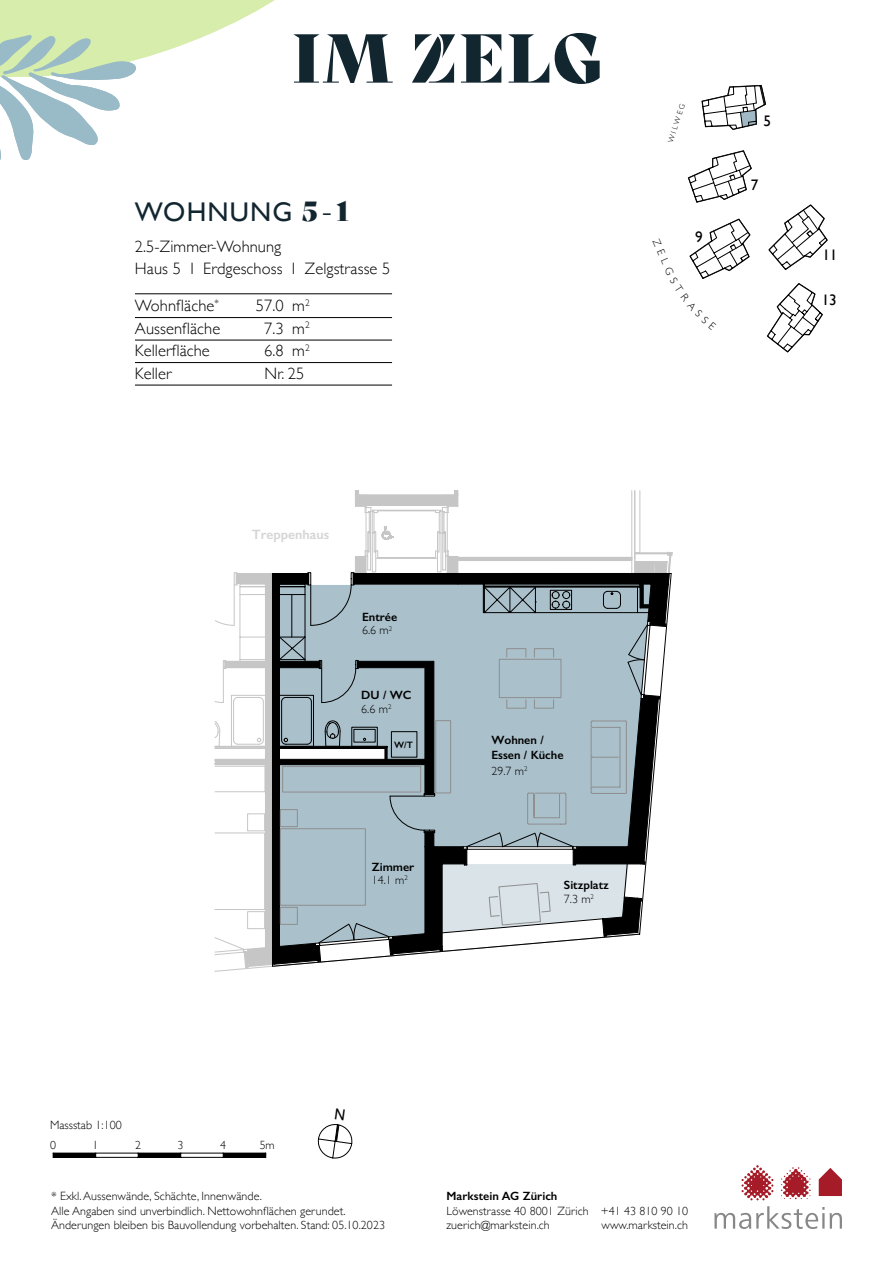
<style>
.page{position:relative;width:893px;height:1263px;background:#fff}
.page>*{position:absolute;margin:0;border:0;box-sizing:border-box;transform-origin:0 0}
.t1{font:27px "Gill Sans";letter-spacing:.045em;color:#122630}
.t2{font:300 16.5px/22.5px "Gill Sans";letter-spacing:.005em;color:#000}
.t3{font:15.15px "Gill Sans";color:#000}
.t4{font:600 13.5px "Gill Sans";color:#ababab}
.t5{font:300 12px/14.4px "Gill Sans";letter-spacing:.005em;color:#000}
.t6{font:600 12px/13.4px "Gill Sans";color:#000}
.t7{font:300 11.85px "Gill Sans";color:#000}
.t8{font:300 9.6px "Gill Sans";color:#000}
.t9{font:600 9.3px "Gill Sans";color:#000}
.t10{font:300 7.65px "Gill Sans";color:#000}
.s1{font-family:"Bely Display"}
.s2{font-weight:300}
</style>
<div class="page">
<svg style="left:701px;top:85px;width:65px;height:45px"></svg>
<svg style="left:688px;top:150px;width:64px;height:53px"></svg>
<svg style="left:768px;top:204px;width:60px;height:66px"></svg>
<svg style="left:767px;top:283px;width:56px;height:69px"></svg>
<svg style="left:215px;top:490px;width:458px;height:482px"></svg>
<svg style="left:714px;top:1206px;width:128px;height:23px"></svg>
<svg style="left:819px;top:1168px;width:23px;height:28px"></svg>
<svg style="left:781px;top:1167px;width:30px;height:32px"></svg>
<svg style="left:741px;top:1165px;width:32px;height:35px"></svg>
<hr style="left:53px;top:1153px;width:43px;height:4px;background:#000">
<hr style="left:138px;top:1153px;width:43px;height:4px;background:#000">
<hr style="left:223px;top:1153px;width:43px;height:4px;background:#000">
<hr style="left:53px;top:1157px;width:213px;height:1px;background:#000">
<hr style="left:53px;top:1153px;width:213px;height:1px;background:#000">
<svg style="left:293px;top:34px;width:100px;height:49px"></svg>
<svg style="left:555px;top:33px;width:45px;height:51px"></svg>
<svg style="left:508px;top:34px;width:41px;height:49px"></svg>
<svg style="left:412px;top:34px;width:89px;height:49px"></svg>
<hr style="left:135px;top:294px;width:257px;height:1px;background:#000">
<hr style="left:135px;top:317px;width:257px;height:1px;background:#000">
<hr style="left:135px;top:340px;width:257px;height:1px;background:#000">
<hr style="left:135px;top:362px;width:257px;height:1px;background:#000">
<hr style="left:135px;top:385px;width:257px;height:1px;background:#000">
<svg style="left:0;top:0;width:275px;height:160px"></svg>
<svg style="left:689px;top:218px;width:62px;height:61px"></svg>
<svg style="left:317px;top:1124px;width:36px;height:35px"></svg>
<h1 class="t1" style="left:135px;top:196px;width:215px">WOHNUNG <span class="s1">5-1</span></h1>
<h2 class="t2" style="left:135px;top:234px;width:257px">2.5-Zimmer-Wohnung<br>Haus 5 Ӏ Erdgeschoss Ӏ Zelgstrasse 5</h2>
<h2 class="t2" style="left:135px;top:294px;width:86px">Wohnfläche<sup>*</sup></h2>
<h2 class="t2" style="left:256px;top:294px;width:56px">57.0 m<sup>2</sup></h2>
<h2 class="t2" style="left:135px;top:316px;width:87px">Aussenfläche</h2>
<h2 class="t2" style="left:264px;top:316px;width:47px">7.3 m<sup>2</sup></h2>
<h2 class="t2" style="left:135px;top:339px;width:76px">Kellerfläche</h2>
<h2 class="t2" style="left:264px;top:339px;width:47px">6.8 m<sup>2</sup></h2>
<h2 class="t2" style="left:135px;top:361px;width:38px">Keller</h2>
<h2 class="t2" style="left:265px;top:361px;width:41px">Nr. 25</h2>
<p class="t4" style="left:252px;top:527px;width:79px">Treppenhaus</p>
<p class="t6" style="left:362px;top:610px;width:37px">Entrée<br><span class="s2">6.6 m</span><sup>2</sup></p>
<p class="t6" style="left:361px;top:688px;width:52px">DU / WC<br><span class="s2">6.6 m</span><sup>2</sup></p>
<p class="t9" style="left:394px;top:739px;width:20px">W/T</p>
<p class="t6" style="left:372px;top:860px;width:44px">Zimmer<br><span class="s2">14.1 m</span><sup>2</sup></p>
<p class="t10" style="left:664px;top:141px;width:42px;rotate:-72deg">WILWEG</p>
<p class="t3" style="left:763px;top:112px;width:9px">5</p>
<p class="t3" style="left:751px;top:176px;width:9px">7</p>
<p class="t3" style="left:695px;top:228px;width:9px">9</p>
<p class="t3" style="left:822px;top:246px;width:16px">11</p>
<p class="t3" style="left:822px;top:291px;width:16px">13</p>
<p class="t6" style="left:491px;top:733px;width:74px;line-height:14.4px">Wohnen /<br>Essen / Küche</p>
<p class="t5" style="left:491px;top:763px;width:38px">29.7 m<sup>2</sup></p>
<p class="t6" style="left:564px;top:878px;width:46px">Sitzplatz<br><span class="s2">7.3 m</span><sup>2</sup></p>
<p class="t5" style="left:50px;top:1117px;width:73px">Massstab 1:100</p>
<p class="t7" style="left:50px;top:1135px;width:7px">0</p>
<p class="t7" style="left:93px;top:1135px;width:7px">1</p>
<p class="t7" style="left:135px;top:1135px;width:7px">2</p>
<p class="t7" style="left:178px;top:1135px;width:7px">3</p>
<p class="t7" style="left:220px;top:1135px;width:7px">4</p>
<p class="t7" style="left:260px;top:1135px;width:17px">5m</p>
<p class="t8" style="left:50px;top:1139px;width:6px">0</p>
<p class="t8" style="left:220px;top:1139px;width:14px">5m</p>
<p class="t5" style="left:51px;top:1188px;width:336px">* Exkl. Aussenwände, Schächte, Innenwände.<br>Alle Angaben sind unverbindlich. Nettowohnflächen gerundet.<br>Änderungen bleiben bis Bauvollendung vorbehalten. Stand: 05.10.2023</p>
<p class="t6" style="left:446px;top:1189px;width:112px">Markstein AG Zürich</p>
<p class="t5" style="left:446px;top:1203px;width:243px">Löwenstrasse 40 8001 Zürich +41 43 810 90 10 zuerich@markstein.ch</p>
<p class="t5" style="left:601px;top:1217px;width:88px">www.markstein.ch</p>
</div>
